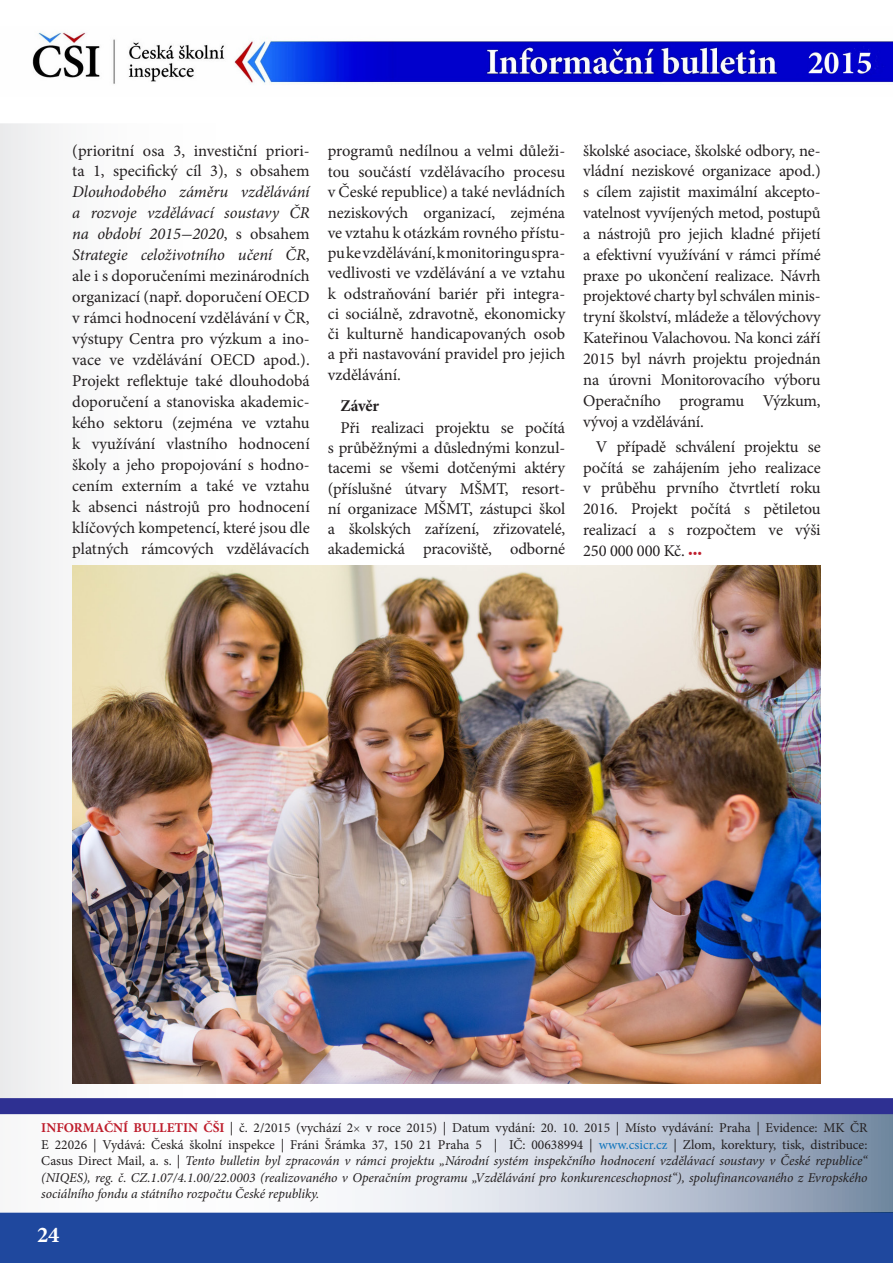
<style>
.page{position:relative;width:893px;height:1263px;background:#fff}
.page>*{position:absolute;margin:0;border:0;box-sizing:border-box;transform-origin:0 0}
.t1{font:700 22.5px "Minion Pro";color:#fff}
.KLASIKA{font:16.5px/21px "Minion Pro";letter-spacing:-.01em;color:#231f20;text-align:justify}
.KLASIKA-2{font:700 16.5px "Minion Pro";letter-spacing:-.015em;color:#231f20}
.t2{font:italic 13.5px/16.5px "Minion Pro";letter-spacing:-.01em;color:#231f20;text-align:justify}
.s1{font-style:italic}
.s2{font-size:12px;color:#be1d2c}
.s3{font-weight:700;font-style:normal;color:#be1d2c}
.s4{font-style:normal}
.s5{font-style:normal;color:#1074bc}
</style>
<div class="page">
<div style="left:0;top:1212px;width:893px;height:51px;background:#1f489e"></div>
<img style="left:32px;top:32px;width:861px;height:52px">
<svg style="left:0;top:123px;width:310px;height:975px"></svg>
<svg style="left:0;top:1114px;width:893px;height:98px"></svg>
<div style="left:0;top:1098px;width:893px;height:16px;background:#2e3092"></div>
<img style="left:72px;top:566px;width:749px;height:517px">
<svg style="left:354px;top:1127px;width:5px;height:5px"></svg>
<p class="KLASIKA" style="left:72px;top:140px;width:239px">(prioritní osa 3, investiční priori&shy;ta 1, specifický cíl 3), s obsahem <span class="s1">Dlouhodobého záměru vzdělávání a rozvoje vzdělávací soustavy ČR na období 2015-2020</span>, s obsahem <span class="s1">Strategie celoživotního učení ČR</span>, ale i s doporučeními mezinárodních organizací (např. doporučení OECD v rámci hodnocení vzdělávání v ČR, výstupy Centra pro výzkum a ino&shy;vace ve vzdělávání OECD apod.).<br>Projekt reflektuje také dlouhodobá doporučení a stanoviska akademic&shy;kého sektoru (zejména ve vztahu k využívání vlastního hodnocení školy a jeho propojování s hodno&shy;cením externím a také ve vztahu k absenci nástrojů pro hodnocení klíčových kompetencí, které jsou dle platných rámcových vzdělávacích</p>
<p class="KLASIKA" style="left:328px;top:141px;width:239px;line-height:20.2px">programů nedílnou a velmi důleži&shy;tou součástí vzdělávacího procesu v České republice) a také nevládních neziskových organizací, zejména ve vztahu k otázkám rovného přístu&shy;pu ke vzdělávání, k monitoringu spra&shy;vedlivosti ve vzdělávání a ve vztahu k odstraňování bariér při integra&shy;ci sociálně, zdravotně, ekonomicky či kulturně handicapovaných osob a při nastavování pravidel pro jejich vzdělávání.</p>
<p class="KLASIKA-2" style="left:340px;top:394px;width:40px">Závěr</p>
<p class="KLASIKA" style="left:328px;top:418px;width:239px;line-height:20.2px;text-indent:13px">Při realizaci projektu se počítá s průběžnými a důslednými konzul&shy;tacemi se všemi dotčenými aktéry (příslušné útvary MŠMT, resort&shy;ní organizace MŠMT, zástupci škol a školských zařízení, zřizovatelé, akademická pracoviště, odborné</p>
<p class="KLASIKA" style="left:583px;top:140px;width:239px">školské asociace, školské odbory, ne&shy;vládní neziskové organizace apod.) s cílem zajistit maximální akcepto&shy;vatelnost vyvíjených metod, postupů a nástrojů pro jejich kladné přijetí a efektivní využívání v rámci přímé praxe po ukončení realizace. Návrh projektové charty byl schválen minis&shy;tryní školství, mládeže a tělovýchovy Kateřinou Valachovou. Na konci září 2015 byl návrh projektu projednán na úrovni Monitorovacího výboru Operačního programu Výzkum, vývoj a vzdělávání.</p>
<p class="KLASIKA" style="left:583px;top:436px;width:239px;text-indent:13px">V případě schválení projektu se počítá se zahájením jeho realizace v průběhu prvního čtvrtletí roku 2016. Projekt počítá s pětiletou realizací a s rozpočtem ve výši 250 000 000 Kč. <span class="s2">•••</span></p>
<p class="t2" style="left:41px;top:1120px;width:828px"><span class="s3">INFORMAČNÍ BULLETIN ČŠI</span> <span class="s4">| č. 2/2015 (vychází 2 v roce 2015) | Datum vydání: 20. 10. 2015 | Místo vydávání: Praha | Evidence: MK ČR E 22026 | Vydává: Česká školní inspekce | Fráni Šrámka 37, 150 21 Praha 5 | IČ: 00638994 |</span> <span class="s5">www.csicr.cz</span> <span class="s4">| Zlom, korektury, tisk, distribuce:<br>Casus Direct Mail, a. s. |</span> Tento bulletin byl zpracován v rámci projektu „Národní systém inspekčního hodnocení vzdělávací soustavy v České republice“ (NIQES), reg. č. CZ.1.07/4.1.00/22.0003 (realizovaného v Operačním programu „Vzdělávání pro konkurenceschopnost“), spolufinancovaného z Evropského sociálního fondu a státního rozpočtu České republiky.</p>
<h1 class="t1" style="left:37px;top:1219px;width:24px">24</h1>
</div>
